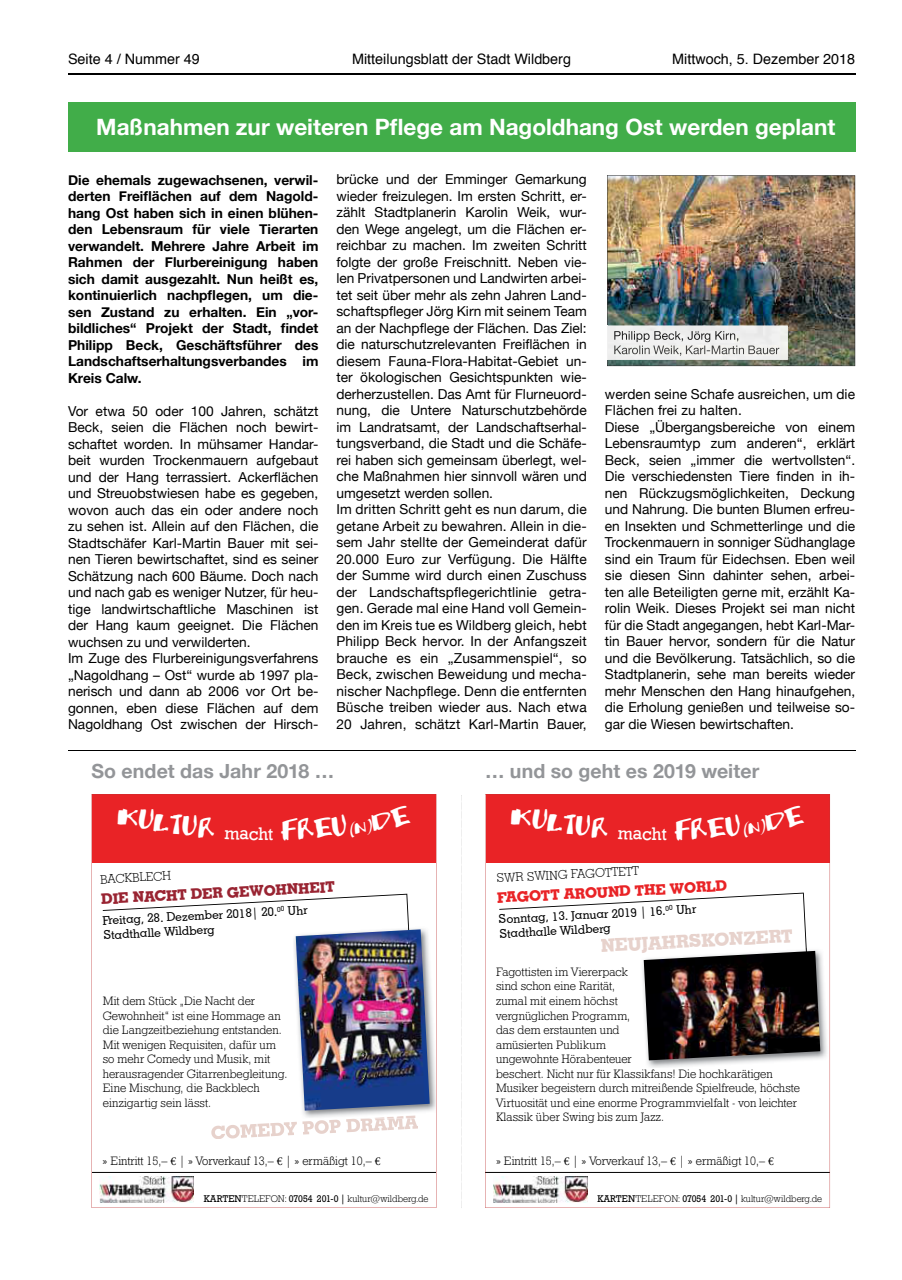
<style>
.page{position:relative;width:902px;height:1280px;background:#fff}
.page>*{position:absolute;margin:0;border:0;box-sizing:border-box;transform-origin:0 0}
.t1{font:700 22.5px "Helvetica Neue";color:#fff}
.t2{font:700 19.5px "Helvetica Neue";letter-spacing:.005em;color:#939598}
.t3{font:700 18.15px "Geometric Slab 703 BT Xtra";color:#e7d2cc}
.t4{font:700 18.15px "Geometric Slab 703 BT Xtra";color:#e7d1cc}
.t5{font:18.15px "Geometric Slab 712 BT Medium A";color:#fff}
.t6{font:700 14.55px "Geometric Slab 703 BT Xtra";color:#992432}
.t7{font:700 14.55px "Geometric Slab 703 BT Xtra";color:#e92326}
.t8{font:14.4px "Helvetica";color:#000}
.t9{font:13.65px/16.5px "Helvetica Neue";color:#000}
.t10{font:700 13.65px/16.5px "Helvetica Neue";color:#000;text-align:justify}
.t11{font:12.15px/14.5px "Geometric Slab 712 BT Light A";color:#000}
.t12{font:500 12.15px/14.5px "Geometric Slab 703 BT";color:#000}
.t13{font:300 12.15px "Geometric Slab 703 BT";color:#000}
.t14{font:9.75px "Geometric Slab 712 BT Light A";letter-spacing:-.005em;color:#000}
.s1{font-family:"Minion Pro"}
.s2{font-family:"Geometric Slab 712 BT Medium A"}
.s3{color:#e7d1cc}
</style>
<div class="page">
<hr style="left:68px;top:73px;width:787px;height:1px;background:#000">
<img style="left:607px;top:175px;width:248px;height:191px">
<svg style="left:485px;top:794px;width:345px;height:414px"></svg>
<img style="left:91px;top:794px;width:345px;height:414px">
<hr style="left:68px;top:750px;width:787px;height:1px;background:#000">
<svg style="left:461px;top:795px;width:1px;height:413px"></svg>
<div style="left:68px;top:102px;width:787px;height:50px;background:#41ad49"></div>
<div style="left:608px;top:326px;width:179px;height:34px;background:#eee"></div>
<hr style="left:607px;top:326px;width:1px;height:34px;background:#f1f1f1">
<img style="left:614px;top:331px;width:125px;height:11px">
<img style="left:614px;top:346px;width:165px;height:10px">
<div style="left:509px;top:806px;width:99px;height:32px;background:#e92326"></div>
<svg style="left:618px;top:830px;width:33px;height:10px"></svg>
<div style="left:674px;top:805px;width:130px;height:35px;background:#e92326"></div>
<div style="left:116px;top:806px;width:99px;height:32px;background:#e92326"></div>
<svg style="left:225px;top:830px;width:33px;height:10px"></svg>
<div style="left:281px;top:805px;width:130px;height:35px;background:#e92326"></div>
<p class="t8" style="left:68px;top:48px;width:133px">Seite 4 / Nummer 49</p>
<p class="t8" style="left:352px;top:48px;width:220px">Mitteilungsblatt der Stadt Wildberg</p>
<p class="t8" style="left:672px;top:48px;width:184px">Mittwoch, 5. Dezember 2018</p>
<h1 class="t1" style="left:96px;top:109px;width:740px">Maßnahmen zur weiteren Pflege am Nagoldhang Ost werden geplant</h1>
<p class="t10" style="left:68px;top:172px;width:252px">Die ehemals zugewachsenen, verwil&shy;derten Freiflächen auf dem Nagold&shy;hang Ost haben sich in einen blühen&shy;den Lebensraum für viele Tierarten verwandelt. Mehrere Jahre Arbeit im Rahmen der Flurbereinigung haben sich damit ausgezahlt. Nun heißt es, kontinuierlich nachpflegen, um die&shy;sen Zustand zu erhalten. Ein „vor&shy;bildliches“ Projekt der Stadt, findet Philipp Beck, Geschäftsführer des Landschaftserhaltungsverbandes im Kreis Calw.</p>
<p class="t9" style="left:68px;top:403px;width:252px">Vor etwa 50 oder 100 Jahren, schätzt Beck, seien die Flächen noch bewirt&shy;schaftet worden. In mühsamer Handar&shy;beit wurden Trockenmauern aufgebaut und der Hang terrassiert. Ackerflächen und Streuobstwiesen habe es gegeben, wovon auch das ein oder andere noch zu sehen ist. Allein auf den Flächen, die Stadtschäfer Karl-Martin Bauer mit sei&shy;nen Tieren bewirtschaftet, sind es seiner Schätzung nach 600 Bäume. Doch nach und nach gab es weniger Nutzer, für heu&shy;tige landwirtschaftliche Maschinen ist der Hang kaum geeignet. Die Flächen wuchsen zu und verwilderten.<br>Im Zuge des Flurbereinigungsverfahrens „Nagoldhang – Ost“ wurde ab 1997 pla&shy;nerisch und dann ab 2006 vor Ort be&shy;gonnen, eben diese Flächen auf dem Nagoldhang Ost zwischen der Hirsch-</p>
<p class="t9" style="left:336px;top:172px;width:252px">brücke und der Emminger Gemarkung wieder freizulegen. Im ersten Schritt, er&shy;zählt Stadtplanerin Karolin Weik, wur&shy;den Wege angelegt, um die Flächen er&shy;reichbar zu machen. Im zweiten Schritt folgte der große Freischnitt. Neben vie&shy;len Privatpersonen und Landwirten arbei&shy;tet seit über mehr als zehn Jahren Land&shy;schaftspfleger Jörg Kirn mit seinem Team an der Nachpflege der Flächen. Das Ziel: die naturschutzrelevanten Freiflächen in diesem Fauna-Flora-Habitat-Gebiet un&shy;ter ökologischen Gesichtspunkten wie&shy;derherzustellen. Das Amt für Flurneuord&shy;nung, die Untere Naturschutzbehörde im Landratsamt, der Landschaftserhal&shy;tungsverband, die Stadt und die Schäfe&shy;rei haben sich gemeinsam überlegt, wel&shy;che Maßnahmen hier sinnvoll wären und umgesetzt werden sollen.<br>Im dritten Schritt geht es nun darum, die getane Arbeit zu bewahren. Allein in die&shy;sem Jahr stellte der Gemeinderat dafür 20.000 Euro zur Verfügung. Die Hälfte der Summe wird durch einen Zuschuss der Landschaftspflegerichtlinie getra&shy;gen. Gerade mal eine Hand voll Gemein&shy;den im Kreis tue es Wildberg gleich, hebt Philipp Beck hervor. In der Anfangszeit brauche es ein „Zusammenspiel“, so Beck, zwischen Beweidung und mecha&shy;nischer Nachpflege. Denn die entfernten Büsche treiben wieder aus. Nach etwa 20 Jahren, schätzt Karl-Martin Bauer,</p>
<p class="t9" style="left:604px;top:387px;width:252px">werden seine Schafe ausreichen, um die Flächen frei zu halten.<br>Diese „Übergangsbereiche von einem Lebensraumtyp zum anderen“, erklärt Beck, seien „immer die wertvollsten“.<br>Die verschiedensten Tiere finden in ih&shy;nen Rückzugsmöglichkeiten, Deckung und Nahrung. Die bunten Blumen erfreu&shy;en Insekten und Schmetterlinge und die Trockenmauern in sonniger Südhanglage sind ein Traum für Eidechsen. Eben weil sie diesen Sinn dahinter sehen, arbei&shy;ten alle Beteiligten gerne mit, erzählt Ka&shy;rolin Weik. Dieses Projekt sei man nicht für die Stadt angegangen, hebt Karl-Mar&shy;tin Bauer hervor, sondern für die Natur und die Bevölkerung. Tatsächlich, so die Stadtplanerin, sehe man bereits wieder mehr Menschen den Hang hinaufgehen, die Erholung genießen und teilweise so&shy;gar die Wiesen bewirtschaften.</p>
<h2 class="t2" style="left:91px;top:756px;width:244px">So endet das Jahr 2018 …</h2>
<h2 class="t2" style="left:485px;top:756px;width:276px">… und so geht es 2019 weiter</h2>
<h3 class="t5" style="left:258px;top:822px;width:16px">ht</h3>
<p class="t13" style="left:100px;top:872px;width:72px;rotate:-3deg">BACKBLECH</p>
<p class="t6" style="left:101px;top:890px;width:235px;rotate:-3deg">DIE NACHT DER GEWOHNHEIT</p>
<p class="t12" style="left:102px;top:913px;width:207px;rotate:-3deg">Freitag, 28. Dezember 2018| 20.<sup>00</sup> Uhr<br>Stadthalle Wildberg</p>
<p class="t11" style="left:103px;top:993px;width:186px">Mit dem Stück „Die Nacht der<br>Gewohnheit“ ist eine Hommage an die Langzeitbeziehung entstanden.<br>Mit wenigen Requisiten, dafür um so mehr Comedy und Musik, mit herausragender Gitarrenbegleitung.<br>Eine Mischung, die Backblech einzigartig sein lässt.</p>
<h3 class="t4" style="left:345px;top:1115px;width:73px;rotate:-3deg">DRAMA</h3>
<p class="t11" style="left:103px;top:1153px;width:279px">» Eintritt 15,– <span class="s1">€</span> | » Vorverkauf 13,– <span class="s1">€</span> | » ermäßigt 10,– <span class="s1">€</span></p>
<p class="t14" style="left:204px;top:1192px;width:226px"><span class="s2">KARTEN</span>TELEFON: <span class="s2">07054 201-0 |</span> kultur@wildberg.de</p>
<h3 class="t5" style="left:652px;top:822px;width:16px">ht</h3>
<p class="t13" style="left:496px;top:870px;width:144px;rotate:-3deg">SWR SWING FAGOTTETT</p>
<p class="t7" style="left:497px;top:889px;width:232px;rotate:-3deg">FAGOTT AROUND THE WORLD</p>
<p class="t12" style="left:498px;top:912px;width:199px;rotate:-3deg">Sonntag, 13. Januar 2019 | 16.<sup>00</sup> Uhr<br>Stadthalle Wildberg</p>
<h3 class="t3" style="left:600px;top:935px;width:194px;rotate:-3deg">NE<span class="s3">UJAHR</span>SKONZERT</h3>
<p class="t11" style="left:496px;top:964px;width:305px">Fagottisten im Viererpack<br>sind schon eine Rarität,<br>zumal mit einem höchst<br>vergnüglichen Programm,<br>das dem erstaunten und<br>amüsierten Publikum<br>ungewohnte Hörabenteuer<br>beschert. Nicht nur für Klassikfans! Die hochkarätigen Musiker begeistern durch mitreißende Spielfreude, höchste Virtuosität und eine enorme Programmvielfalt - von leichter Klassik über Swing bis zum Jazz.</p>
<p class="t11" style="left:496px;top:1153px;width:279px">» Eintritt 15,– <span class="s1">€</span> | » Vorverkauf 13,– <span class="s1">€</span> | » ermäßigt 10,– <span class="s1">€</span></p>
<p class="t14" style="left:597px;top:1192px;width:226px"><span class="s2">KARTEN</span>TELEFON: <span class="s2">07054 201-0 |</span> kultur@wildberg.de</p>
</div>
